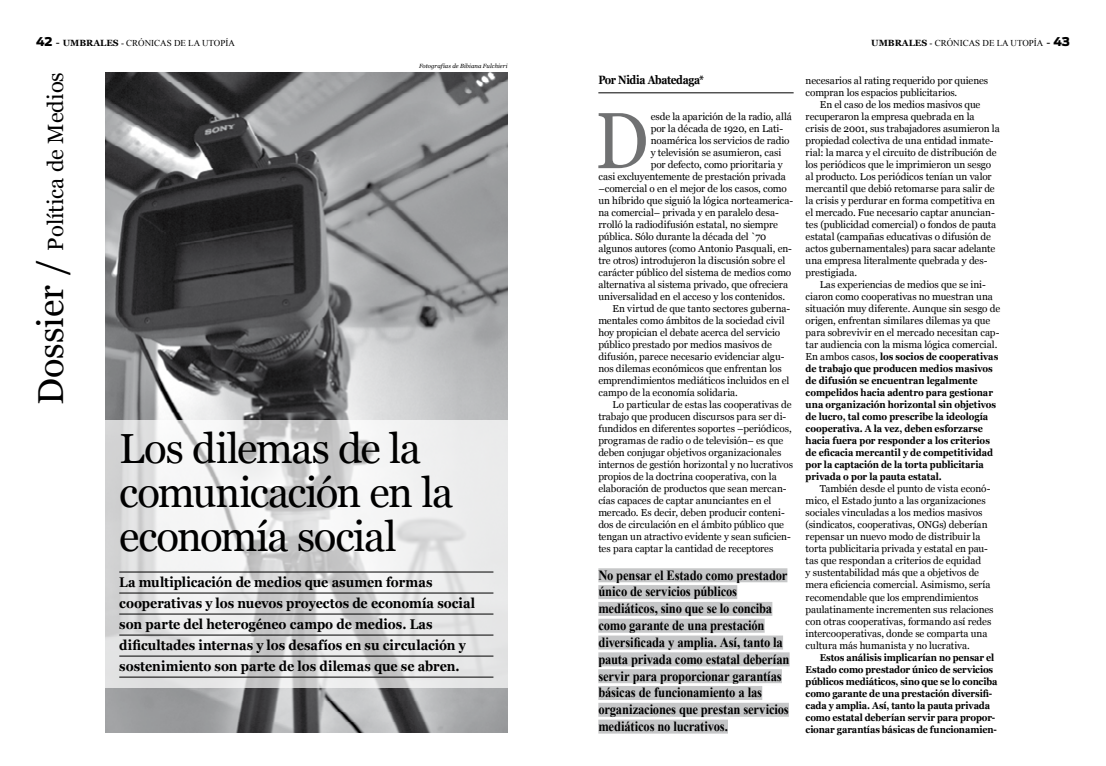
<style>
.page{position:relative;width:1106px;height:766px;background:#fff}
.page>*{position:absolute;margin:0;border:0;box-sizing:border-box;transform-origin:0 0}
.t1{font:79.3px "Georgia";color:#707172;scale:.9 1}
.t2{font:42px/44px "Georgia";letter-spacing:-.035em;color:#000}
.t3{font:22px "Georgia";color:#000}
.t4{font:700 14px/16.8px "Times New Roman";letter-spacing:-.015em;color:#000;scale:.9 1}
.t5{font:700 14px/21px "Georgia";color:#000;scale:.9 1}
.t6{font:700 12px "Georgia";letter-spacing:-.035em;color:#000;scale:.85 1}
.t7{font:10px/12px "Georgia";letter-spacing:-.005em;color:#000}
.t8{font:700 10px/12px "Georgia";letter-spacing:-.005em;color:#000;scale:.9 1}
.t9{font:9px "Times New Roman";color:#000}
.t10{font:italic 6px "Georgia";letter-spacing:.005em;color:#000}
.s1{font-family:"Antenna";font-weight:900;font-size:12px}
.s2{font-size:12px}
.s3{font-family:"Georgia";font-weight:700}
.s4{font-size:36px}
.s5{font-weight:400}
</style>
<div class="page">
<hr style="left:598px;top:93px;width:195px;height:1px;background:#000">
<div style="left:598px;top:568px;width:189px;height:14px;background:#c6c7c8"></div>
<div style="left:598px;top:585px;width:139px;height:14px;background:#c6c7c8"></div>
<div style="left:598px;top:601px;width:174px;height:14px;background:#c6c7c8"></div>
<div style="left:598px;top:618px;width:166px;height:14px;background:#c6c7c8"></div>
<div style="left:598px;top:635px;width:185px;height:14px;background:#c6c7c8"></div>
<div style="left:598px;top:652px;width:191px;height:14px;background:#c6c7c8"></div>
<div style="left:598px;top:669px;width:184px;height:14px;background:#c6c7c8"></div>
<div style="left:598px;top:685px;width:164px;height:14px;background:#c6c7c8"></div>
<div style="left:598px;top:702px;width:191px;height:14px;background:#c6c7c8"></div>
<div style="left:598px;top:719px;width:130px;height:14px;background:#c6c7c8"></div>
<img style="left:105px;top:72px;width:402px;height:660px">
<svg style="left:105px;top:421px;width:403px;height:266px"></svg>
<hr style="left:119px;top:571px;width:374px;height:1px;background:#000">
<hr style="left:119px;top:592px;width:374px;height:1px;background:#000">
<hr style="left:119px;top:613px;width:374px;height:1px;background:#000">
<hr style="left:119px;top:634px;width:374px;height:1px;background:#000">
<hr style="left:119px;top:655px;width:374px;height:1px;background:#000">
<hr style="left:119px;top:676px;width:374px;height:1px;background:#000">
<p class="t9" style="left:36px;top:36px;width:200px"><span class="s1">42</span> <span class="s2">-</span> <span class="s3">UMBRALES</span> - CRÓNICAS DE LA UTOPÍA</p>
<p class="t9" style="left:871px;top:36px;width:200px"><span class="s3">UMBRALES</span> - CRÓNICAS DE LA UTOPÍA <span class="s2">-</span> <span class="s1">43</span></p>
<p class="t6" style="left:598px;top:72px;width:126px">Por Nidia Abatedaga*</p>
<h1 class="t1" style="left:595px;top:93px;width:61px">D</h1>
<p class="t7" style="left:650px;top:111px;width:143px">esde la aparición de la radio, allá</p>
<p class="t10" style="left:419px;top:62px;width:90px">Fotografías de Bibiana Fulchieri</p>
<h3 class="t3" style="left:42px;top:405px;width:334px;rotate:-90deg"><span class="s4">Dossier /</span> Política de Medios</h3>
<p class="t7" style="left:805px;top:75px;width:184px">necesarios al rating requerido por quienes compran los espacios publicitarios.</p>
<p class="t7" style="left:805px;top:99px;width:196px;text-indent:14px">En el caso de los medios masivos que recuperaron la empresa quebrada en la crisis de 2001, sus trabajadores asumieron la propiedad colectiva de una entidad inmate&shy;rial: la marca y el circuito de distribución de los periódicos que le imprimieron un sesgo al producto. Los periódicos tenían un valor mercantil que debió retomarse para salir de la crisis y perdurar en forma competitiva en el mercado. Fue necesario captar anuncian&shy;tes (publicidad comercial) o fondos de pauta estatal (campañas educativas o difusión de actos gubernamentales) para sacar adelante una empresa literalmente quebrada y des&shy;prestigiada.</p>
<p class="t8" style="left:805px;top:279px;width:218px;text-indent:14px"><span class="s5">Las experiencias de medios que se ini&shy;ciaron como cooperativas no muestran una situación muy diferente. Aunque sin sesgo de origen, enfrentan similares dilemas ya que para sobrevivir en el mercado necesitan cap&shy;tar audiencia con la misma lógica comercial.<br>En ambos casos,</span> los socios de cooperativas de trabajo que producen medios masivos de difusión se encuentran legalmente compelidos hacia adentro para gestionar una organización horizontal sin objetivos de lucro, tal como prescribe la ideología cooperativa. A la vez, deben esforzarse hacia fuera por responder a los criterios de eficacia mercantil y de competitividad por la captación de la torta publicitaria privada o por la pauta estatal.</p>
<p class="t7" style="left:805px;top:483px;width:189px;text-indent:14px">También desde el punto de vista econó&shy;mico, el Estado junto a las organizaciones sociales vinculadas a los medios masivos (sindicatos, cooperativas, ONGs) deberían repensar un nuevo modo de distribuir la torta publicitaria privada y estatal en pau&shy;tas que respondan a criterios de equidad<br>y sustentabilidad más que a objetivos de mera eficiencia comercial. Asimismo, sería recomendable que los emprendimientos paulatinamente incrementen sus relaciones con otras cooperativas, formando así redes intercooperativas, donde se comparta una cultura más humanista y no lucrativa.</p>
<p class="t8" style="left:805px;top:651px;width:215px;text-indent:14px">Estos análisis implicarían no pensar el Estado como prestador único de servicios públicos mediáticos, sino que se lo conciba como garante de una prestación diversifi&shy;cada y amplia. Así, tanto la pauta privada como estatal deberían servir para propor&shy;cionar garantías básicas de funcionamien-</p>
<p class="t7" style="left:650px;top:123px;width:134px">por la década de 1920, en Lati-</p>
<p class="t7" style="left:650px;top:135px;width:140px">noamérica los servicios de radio</p>
<p class="t7" style="left:650px;top:147px;width:132px">y televisión se asumieron, casi</p>
<p class="t7" style="left:650px;top:159px;width:134px">por defecto, como prioritaria y</p>
<p class="t7" style="left:598px;top:171px;width:189px">casi excluyentemente de prestación privada</p>
<p class="t7" style="left:598px;top:183px;width:190px">–comercial o en el mejor de los casos, como</p>
<p class="t7" style="left:598px;top:195px;width:196px">un híbrido que siguió la lógica norteamerica-</p>
<p class="t7" style="left:598px;top:207px;width:182px">na comercial– privada y en paralelo desa-</p>
<p class="t7" style="left:598px;top:219px;width:181px">rrolló la radiodifusión estatal, no siempre</p>
<p class="t7" style="left:598px;top:231px;width:169px">pública. Sólo durante la década del `70</p>
<p class="t7" style="left:598px;top:243px;width:195px">algunos autores (como Antonio Pasquali, en-</p>
<p class="t7" style="left:598px;top:255px;width:188px">tre otros) introdujeron la discusión sobre el</p>
<p class="t7" style="left:598px;top:267px;width:194px">carácter público del sistema de medios como</p>
<p class="t7" style="left:598px;top:279px;width:191px">alternativa al sistema privado, que ofreciera</p>
<p class="t7" style="left:598px;top:291px;width:188px">universalidad en el acceso y los contenidos.</p>
<p class="t7" style="left:612px;top:303px;width:179px">En virtud de que tanto sectores guberna-</p>
<p class="t7" style="left:598px;top:315px;width:188px">mentales como ámbitos de la sociedad civil</p>
<p class="t7" style="left:598px;top:327px;width:183px">hoy propician el debate acerca del servicio</p>
<p class="t7" style="left:598px;top:339px;width:175px">público prestado por medios masivos de</p>
<p class="t7" style="left:598px;top:351px;width:188px">difusión, parece necesario evidenciar algu-</p>
<p class="t7" style="left:598px;top:363px;width:185px">nos dilemas económicos que enfrentan los</p>
<p class="t7" style="left:598px;top:375px;width:192px">emprendimientos mediáticos incluidos en el</p>
<p class="t7" style="left:598px;top:387px;width:141px">campo de la economía solidaria.</p>
<p class="t7" style="left:612px;top:399px;width:180px">Lo particular de estas las cooperativas de</p>
<p class="t7" style="left:598px;top:411px;width:189px">trabajo que producen discursos para ser di-</p>
<p class="t7" style="left:598px;top:423px;width:195px">fundidos en diferentes soportes –periódicos,</p>
<p class="t7" style="left:598px;top:435px;width:186px">programas de radio o de televisión– es que</p>
<p class="t7" style="left:598px;top:447px;width:185px">deben conjugar objetivos organizacionales</p>
<p class="t7" style="left:598px;top:459px;width:196px">internos de gestión horizontal y no lucrativos</p>
<p class="t7" style="left:598px;top:471px;width:180px">propios de la doctrina cooperativa, con la</p>
<p class="t7" style="left:598px;top:483px;width:190px">elaboración de productos que sean mercan-</p>
<p class="t7" style="left:598px;top:495px;width:174px">cías capaces de captar anunciantes en el</p>
<p class="t7" style="left:598px;top:507px;width:188px">mercado. Es decir, deben producir conteni-</p>
<p class="t7" style="left:598px;top:519px;width:187px">dos de circulación en el ámbito público que</p>
<p class="t7" style="left:598px;top:531px;width:194px">tengan un atractivo evidente y sean suficien-</p>
<p class="t7" style="left:598px;top:543px;width:177px">tes para captar la cantidad de receptores</p>
<h2 class="t2" style="left:119px;top:427px;width:335px">Los dilemas de la comunicación en la economía social</h2>
<p class="t5" style="left:119px;top:571px;width:397px">La multiplicación de medios que asumen formas cooperativas y los nuevos proyectos de economía social son parte del heterogéneo campo de medios. Las dificultades internas y los desafíos en su circulación y sostenimiento son parte de los dilemas que se abren.</p>
<p class="t4" style="left:598px;top:566px;width:214px">No pensar el Estado como prestador único de servicios públicos mediáticos, sino que se lo conciba como garante de una prestación diversificada y amplia. Así, tanto la pauta privada como estatal deberían servir para proporcionar garantías básicas de funcionamiento a las organizaciones que prestan servicios mediáticos no lucrativos.</p>
</div>
